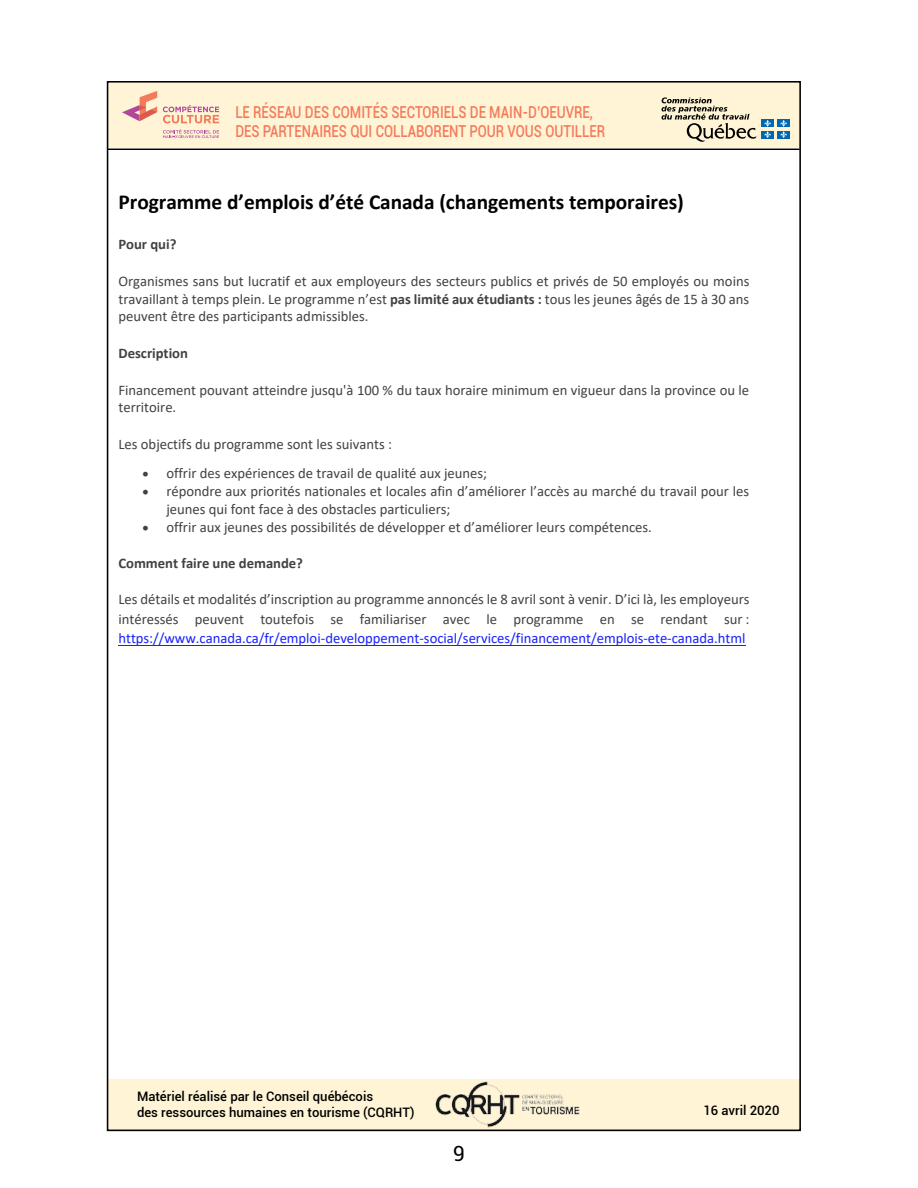
<style>
.page{position:relative;width:918px;height:1188px;background:#fff}
.page>*{position:absolute;margin:0;border:0;box-sizing:border-box;transform-origin:0 0}
.t1{font:700 21.3px "Calibri";color:#000}
.t2{font:21px "Roboto";color:#000}
.t3{font:500 16.5px/19.8px "Roboto";color:#f47a5b;scale:.8 1}
.t4{font:14.7px/17.9px "Calibri";color:#424242}
.t5{font:14.7px "Calibri";color:#1922fb}
.t6{font:700 14.7px "Calibri";letter-spacing:-.005em;color:#424242}
.t7{font:500 13.05px/15.8px "Roboto";color:#000}
.s1{font-weight:700}
</style>
<div class="page">
<hr style="left:119px;top:645px;width:627px;height:1px;background:#1922fb">
<div style="left:107px;top:81px;width:78px;height:67px;background:#fff5d6"></div>
<div style="left:183px;top:81px;width:617px;height:67px;background:#fff5d6"></div>
<div style="left:107px;top:1079px;width:107px;height:52px;background:#fff5d6"></div>
<div style="left:212px;top:1079px;width:587px;height:52px;background:#fff5d6"></div>
<img style="left:435px;top:1081px;width:145px;height:47px">
<svg style="left:163px;top:105px;width:56px;height:18px"></svg>
<svg style="left:163px;top:129px;width:56px;height:9px"></svg>
<svg style="left:122px;top:91px;width:35px;height:30px"></svg>
<hr style="left:108px;top:149px;width:692px;height:1px;background:#000">
<svg style="left:662px;top:97px;width:95px;height:45px"></svg>
<div style="left:761px;top:120px;width:13px;height:7px;background:#0067b1"></div>
<div style="left:777px;top:120px;width:13px;height:7px;background:#0067b1"></div>
<div style="left:761px;top:131px;width:13px;height:7px;background:#0067b1"></div>
<svg style="left:764px;top:120px;width:7px;height:18px"></svg>
<div style="left:777px;top:131px;width:13px;height:7px;background:#0067b1"></div>
<svg style="left:780px;top:120px;width:7px;height:18px"></svg>
<p class="t3" style="left:235px;top:101px;width:459px">LE RÉSEAU DES COMITÉS SECTORIELS DE MAIN-D’OEUVRE,<br>DES PARTENAIRES QUI COLLABORENT POUR VOUS OUTILLER</p>
<h1 class="t1" style="left:119px;top:187px;width:567px">Programme d’emplois d’été Canada (changements temporaires)</h1>
<p class="t6" style="left:119px;top:234px;width:59px">Pour qui?</p>
<p class="t4" style="left:119px;top:272px;width:632px;text-align:justify">Organismes sans but lucratif et aux employeurs des secteurs publics et privés de 50 employés ou moins travaillant à temps plein. Le programme n’est <span class="s1">pas limité aux étudiants :</span> tous les jeunes âgés de 15 à 30 ans peuvent être des participants admissibles.</p>
<p class="t6" style="left:119px;top:343px;width:71px">Description</p>
<p class="t4" style="left:119px;top:380px;width:632px">Financement pouvant atteindre jusqu'à 100 % du taux horaire minimum en vigueur dans la province ou le territoire.</p>
<p class="t4" style="left:119px;top:435px;width:275px">Les objectifs du programme sont les suivants :</p>
<p class="t4" style="left:142px;top:464px;width:346px">• offrir des expériences de travail de qualité aux jeunes;</p>
<p class="t4" style="left:166px;top:482px;width:584px;text-indent:-24px">• répondre aux priorités nationales et locales afin d’améliorer l’accès au marché du travail pour les jeunes qui font face à des obstacles particuliers;</p>
<p class="t4" style="left:142px;top:517px;width:511px">• offrir aux jeunes des possibilités de développer et d’améliorer leurs compétences.</p>
<p class="t6" style="left:119px;top:553px;width:186px">Comment faire une demande?</p>
<p class="t4" style="left:119px;top:589px;width:633px;line-height:19.5px">Les détails et modalités d’inscription au programme annoncés le 8 avril sont à venir. D’ici là, les employeurs intéressés peuvent toutefois se familiariser avec le programme en se rendant sur :</p>
<p class="t5" style="left:119px;top:628px;width:629px">https://www.canada.ca/fr/emploi-developpement-social/services/financement/emplois-ete-canada.html</p>
<p class="t7" style="left:137px;top:1088px;width:279px">MATÉRIEL RÉALISÉ PAR LE CONSEIL QUÉBÉCOIS<br>DES RESSOURCES HUMAINES EN TOURISME (CQRHT)</p>
<h2 class="t2" style="left:453px;top:1139px;width:13px">9</h2>
<p class="t7" style="left:703px;top:1102px;width:78px">16 AVRIL 2020</p>
</div>
